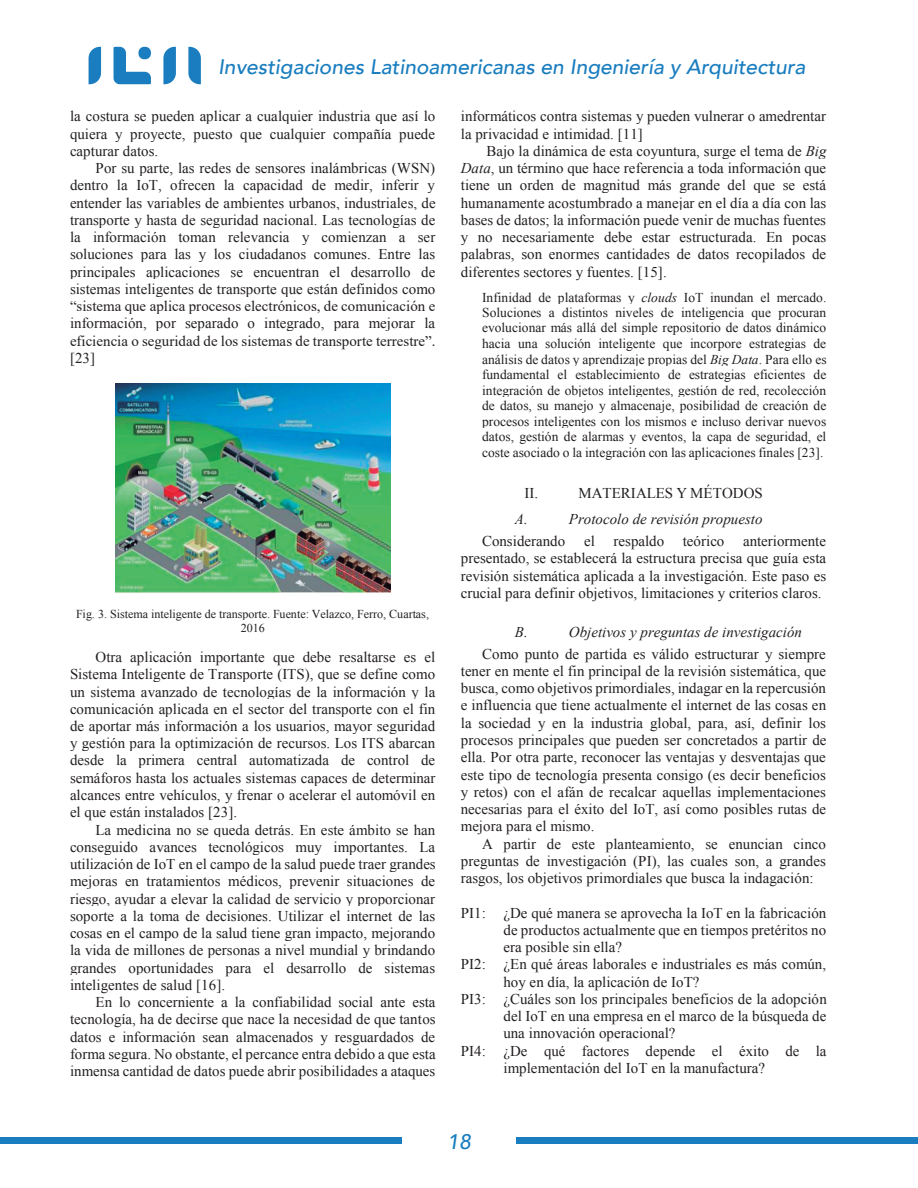
<style>
.page{position:relative;width:918px;height:1188px;background:#fff}
.page>*{position:absolute;margin:0;border:0;box-sizing:border-box;transform-origin:0 0}
.t1{font:italic 500 21px "Avenir";color:#197dbf}
.t2{font:15px/17.2px "Times New Roman";color:#231f20;text-align:justify}
.t3{font:italic 15px "Times New Roman";color:#231f20}
.t4{font:13.5px/15.5px "Times New Roman";color:#231f20;text-align:justify}
.t5{font:12px/13.8px "Times New Roman";letter-spacing:-.005em;color:#231f20;text-align:center}
.s1{font-style:italic}
</style>
<div class="page">
<img style="left:116px;top:383px;width:274px;height:210px">
<div style="left:516px;top:1137px;width:402px;height:7px;background:#197dbf"></div>
<div style="left:0;top:1137px;width:402px;height:7px;background:#197dbf"></div>
<svg style="left:114px;top:47px;width:37px;height:37px"></svg>
<svg style="left:163px;top:47px;width:13px;height:37px"></svg>
<svg style="left:188px;top:47px;width:13px;height:37px"></svg>
<svg style="left:89px;top:47px;width:12px;height:37px"></svg>
<h1 class="t1" style="left:218px;top:54px;width:589px">Investigaciones Latinoamericanas en Ingeniería y Arquitectura</h1>
<p class="t2" style="left:70px;top:107px;width:367px">la costura se pueden aplicar a cualquier industria que así lo quiera y proyecte, puesto que cualquier compañía puede capturar datos.</p>
<p class="t2" style="left:70px;top:159px;width:367px;text-indent:26px">Por su parte, las redes de sensores inalámbricas (WSN) dentro la IoT, ofrecen la capacidad de medir, inferir y entender las variables de ambientes urbanos, industriales, de transporte y hasta de seguridad nacional. Las tecnologías de la información toman relevancia y comienzan a ser soluciones para las y los ciudadanos comunes. Entre las principales aplicaciones se encuentran el desarrollo de sistemas inteligentes de transporte que están definidos como “sistema que aplica procesos electrónicos, de comunicación e información, por separado o integrado, para mejorar la eficiencia o seguridad de los sistemas de transporte terrestre”. [23]</p>
<p class="t5" style="left:76px;top:607px;width:354px">Fig. 3. Sistema inteligente de transporte. Fuente: Velazco, Ferro, Cuartas,<br>2016</p>
<p class="t2" style="left:70px;top:648px;width:367px;text-indent:26px">Otra aplicación importante que debe resaltarse es el Sistema Inteligente de Transporte (ITS), que se define como un sistema avanzado de tecnologías de la información y la comunicación aplicada en el sector del transporte con el fin de aportar más información a los usuarios, mayor seguridad y gestión para la optimización de recursos. Los ITS abarcan desde la primera central automatizada de control de semáforos hasta los actuales sistemas capaces de determinar alcances entre vehículos, y frenar o acelerar el automóvil en el que están instalados [23].</p>
<p class="t2" style="left:70px;top:821px;width:367px;text-indent:26px">La medicina no se queda detrás. En este ámbito se han conseguido avances tecnológicos muy importantes. La utilización de IoT en el campo de la salud puede traer grandes mejoras en tratamientos médicos, prevenir situaciones de riesgo, ayudar a elevar la calidad de servicio y proporcionar soporte a la toma de decisiones. Utilizar el internet de las cosas en el campo de la salud tiene gran impacto, mejorando la vida de millones de personas a nivel mundial y brindando grandes oportunidades para el desarrollo de sistemas inteligentes de salud [16].</p>
<p class="t2" style="left:70px;top:993px;width:367px;text-indent:26px">En lo concerniente a la confiabilidad social ante esta tecnología, ha de decirse que nace la necesidad de que tantos datos e información sean almacenados y resguardados de forma segura. No obstante, el percance entra debido a que esta inmensa cantidad de datos puede abrir posibilidades a ataques</p>
<p class="t2" style="left:461px;top:107px;width:367px">informáticos contra sistemas y pueden vulnerar o amedrentar la privacidad e intimidad. [11]</p>
<p class="t2" style="left:461px;top:142px;width:367px;text-indent:26px">Bajo la dinámica de esta coyuntura, surge el tema de <span class="s1">Big Data</span>, un término que hace referencia a toda información que tiene un orden de magnitud más grande del que se está humanamente acostumbrado a manejar en el día a día con las bases de datos; la información puede venir de muchas fuentes y no necesariamente debe estar estructurada. En pocas palabras, son enormes cantidades de datos recopilados de diferentes sectores y fuentes. [15].</p>
<p class="t4" style="left:482px;top:289px;width:346px">Infinidad de plataformas y <span class="s1">clouds</span> IoT inundan el mercado.<br>Soluciones a distintos niveles de inteligencia que procuran evolucionar más allá del simple repositorio de datos dinámico hacia una solución inteligente que incorpore estrategias de análisis de datos y aprendizaje propias del <span class="s1">Big Data</span>. Para ello es fundamental el establecimiento de estrategias eficientes de integración de objetos inteligentes, gestión de red, recolección de datos, su manejo y almacenaje, posibilidad de creación de procesos inteligentes con los mismos e incluso derivar nuevos datos, gestión de alarmas y eventos, la capa de seguridad, el coste asociado o la integración con las aplicaciones finales [23].</p>
<p class="t2" style="left:524px;top:484px;width:15px">II.</p>
<p class="t2" style="left:578px;top:484px;width:186px">MATERIALES Y MÉTODOS</p>
<p class="t3" style="left:515px;top:509px;width:14px">A.</p>
<p class="t3" style="left:569px;top:509px;width:195px">Protocolo de revisión propuesto</p>
<p class="t2" style="left:482px;top:532px;width:85px">Considerando</p>
<p class="t2" style="left:584px;top:532px;width:12px">el</p>
<p class="t2" style="left:461px;top:532px;width:367px;text-indent:153px">respaldo teórico anteriormente presentado, se establecerá la estructura precisa que guía esta revisión sistemática aplicada a la investigación. Este paso es crucial para definir objetivos, limitaciones y criterios claros.</p>
<p class="t3" style="left:515px;top:622px;width:14px">B.</p>
<p class="t3" style="left:569px;top:622px;width:235px">Objetivos y preguntas de investigación</p>
<p class="t2" style="left:461px;top:645px;width:367px;text-indent:21px">Como punto de partida es válido estructurar y siempre tener en mente el fin principal de la revisión sistemática, que busca, como objetivos primordiales, indagar en la repercusión e influencia que tiene actualmente el internet de las cosas en la sociedad y en la industria global, para, así, definir los procesos principales que pueden ser concretados a partir de ella. Por otra parte, reconocer las ventajas y desventajas que este tipo de tecnología presenta consigo (es decir beneficios y retos) con el afán de recalcar aquellas implementaciones necesarias para el éxito del IoT, así como posibles rutas de mejora para el mismo.</p>
<p class="t2" style="left:461px;top:835px;width:367px;text-indent:21px">A partir de este planteamiento, se enuncian cinco preguntas de investigación (PI), las cuales son, a grandes rasgos, los objetivos primordiales que busca la indagación:</p>
<p class="t2" style="left:461px;top:904px;width:367px">PI1: ¿De qué manera se aprovecha la IoT en la fabricación</p>
<p class="t2" style="left:504px;top:921px;width:324px">de productos actualmente que en tiempos pretéritos no</p>
<p class="t2" style="left:504px;top:938px;width:120px">era posible sin ella?</p>
<p class="t2" style="left:461px;top:956px;width:367px">PI2: ¿En qué áreas laborales e industriales es más común,</p>
<p class="t2" style="left:504px;top:973px;width:197px">hoy en día, la aplicación de IoT?</p>
<p class="t2" style="left:461px;top:990px;width:367px">PI3: ¿Cuáles son los principales beneficios de la adopción</p>
<p class="t2" style="left:504px;top:1007px;width:324px">del IoT en una empresa en el marco de la búsqueda de</p>
<p class="t2" style="left:504px;top:1024px;width:174px">una innovación operacional?</p>
<p class="t2" style="left:461px;top:1042px;width:367px">PI4: ¿De qué factores depende el éxito de la</p>
<p class="t2" style="left:504px;top:1059px;width:263px">implementación del IoT en la manufactura?</p>
<h1 class="t1" style="left:447px;top:1129px;width:25px">18</h1>
</div>
